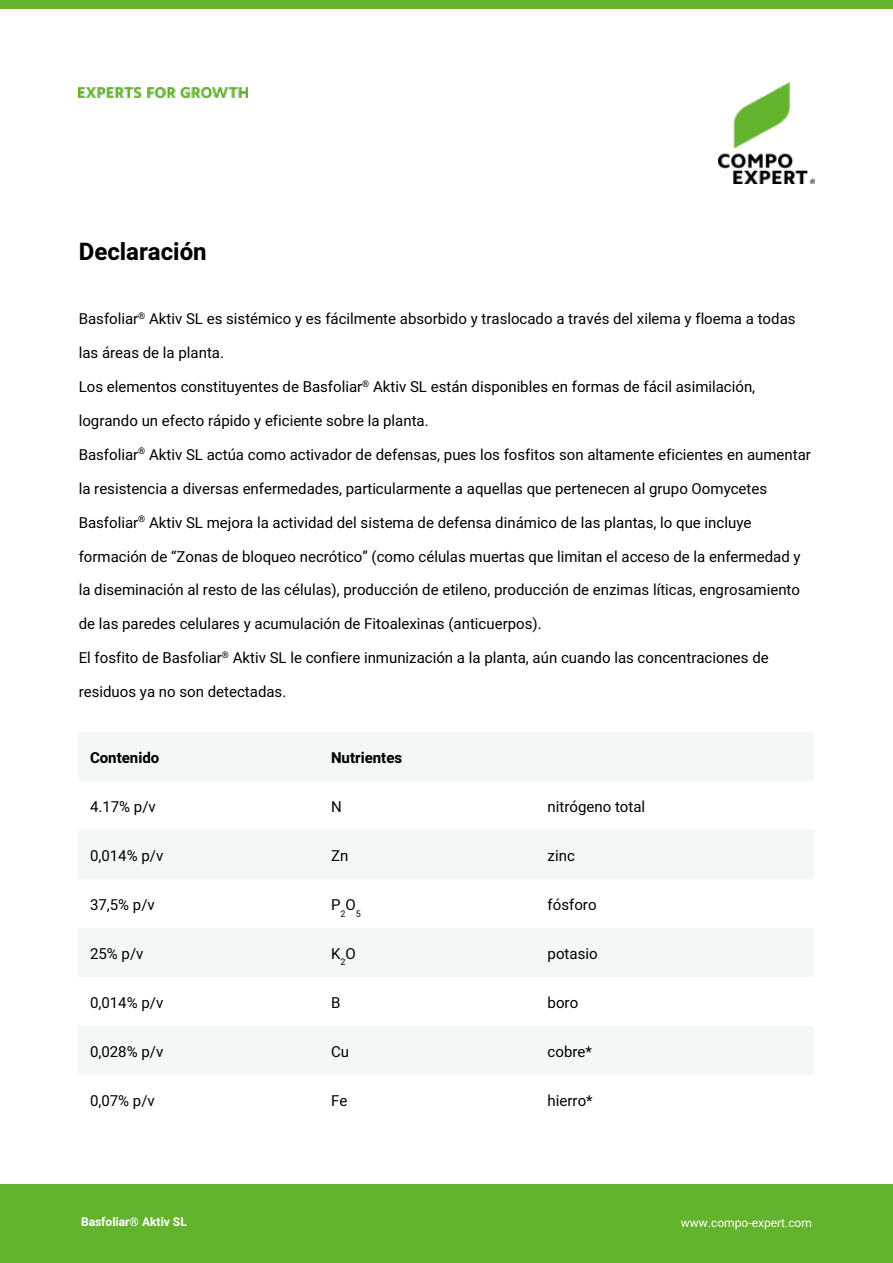
<style>
.page{position:relative;width:893px;height:1263px;background:#fff}
.page>*{position:absolute;margin:0;border:0;box-sizing:border-box;transform-origin:0 0}
.t1{font:700 24px "Heebo";color:#000}
.t2{font:15px "Heebo";color:#000}
.t3{font:700 15px "Heebo";color:#000}
.t4{font:12px "Heebo";color:#fff}
.t5{font:700 12px "Heebo";color:#fff}
</style>
<div class="page">
<div style="left:79px;top:732px;width:241px;height:49px;background:#f2f7f7"></div>
<div style="left:320px;top:732px;width:216px;height:49px;background:#f2f7f7"></div>
<div style="left:536px;top:732px;width:278px;height:49px;background:#f2f7f7"></div>
<div style="left:79px;top:830px;width:241px;height:49px;background:#f2f7f7"></div>
<div style="left:320px;top:830px;width:216px;height:49px;background:#f2f7f7"></div>
<div style="left:536px;top:830px;width:278px;height:49px;background:#f2f7f7"></div>
<div style="left:79px;top:928px;width:241px;height:49px;background:#f2f7f7"></div>
<div style="left:320px;top:928px;width:216px;height:49px;background:#f2f7f7"></div>
<div style="left:536px;top:928px;width:278px;height:49px;background:#f2f7f7"></div>
<div style="left:79px;top:1026px;width:241px;height:49px;background:#f2f7f7"></div>
<div style="left:320px;top:1026px;width:216px;height:49px;background:#f2f7f7"></div>
<div style="left:536px;top:1026px;width:278px;height:49px;background:#f2f7f7"></div>
<div style="left:0;top:0;width:893px;height:9px;background:#64b32d"></div>
<img style="left:79px;top:88px;width:169px;height:10px">
<img style="left:719px;top:82px;width:95px;height:101px">
<div style="left:0;top:1184px;width:893px;height:79px;background:#64b32d"></div>
<h1 class="t1" style="left:79px;top:235px;width:130px">Declaración</h1>
<p class="t2" style="left:79px;top:308px;width:718px">Basfoliar<sup>®</sup> Aktiv SL es sistémico y es fácilmente absorbido y traslocado a través del xilema y floema a todas</p>
<p class="t2" style="left:79px;top:342px;width:147px">las áreas de la planta.</p>
<p class="t2" style="left:79px;top:376px;width:678px">Los elementos constituyentes de Basfoliar<sup>®</sup> Aktiv SL están disponibles en formas de fácil asimilación,</p>
<p class="t2" style="left:79px;top:410px;width:351px">logrando un efecto rápido y eficiente sobre la planta.</p>
<p class="t2" style="left:79px;top:444px;width:734px">Basfoliar<sup>®</sup> Aktiv SL actúa como activador de defensas, pues los fosfitos son altamente eficientes en aumentar</p>
<p class="t2" style="left:79px;top:478px;width:690px">la resistencia a diversas enfermedades, particularmente a aquellas que pertenecen al grupo Oomycetes</p>
<p class="t2" style="left:79px;top:512px;width:674px">Basfoliar<sup>®</sup> Aktiv SL mejora la actividad del sistema de defensa dinámico de las plantas, lo que incluye</p>
<p class="t2" style="left:79px;top:546px;width:723px">formación de “Zonas de bloqueo necrótico” (como células muertas que limitan el acceso de la enfermedad y</p>
<p class="t2" style="left:79px;top:580px;width:723px">la diseminación al resto de las células), producción de etileno, producción de enzimas líticas, engrosamiento</p>
<p class="t2" style="left:79px;top:614px;width:464px">de las paredes celulares y acumulación de Fitoalexinas (anticuerpos).</p>
<p class="t2" style="left:79px;top:648px;width:692px">El fosfito de Basfoliar<sup>®</sup> Aktiv SL le confiere inmunización a la planta, aún cuando las concentraciones de</p>
<p class="t2" style="left:79px;top:681px;width:209px">residuos ya no son detectadas.</p>
<p class="t3" style="left:90px;top:747px;width:71px">Contenido</p>
<p class="t3" style="left:331px;top:747px;width:73px">Nutrientes</p>
<p class="t2" style="left:90px;top:796px;width:67px">4.17% p/v</p>
<p class="t2" style="left:331px;top:796px;width:12px">N</p>
<p class="t2" style="left:548px;top:796px;width:99px">nitrógeno total</p>
<p class="t2" style="left:90px;top:845px;width:75px">0,014% p/v</p>
<p class="t2" style="left:331px;top:845px;width:19px">Zn</p>
<p class="t2" style="left:548px;top:845px;width:29px">zinc</p>
<p class="t2" style="left:90px;top:894px;width:66px">37,5% p/v</p>
<p class="t2" style="left:331px;top:894px;width:31px">P<sub>2</sub>O<sub>5</sub></p>
<p class="t2" style="left:548px;top:894px;width:50px">fósforo</p>
<p class="t2" style="left:90px;top:943px;width:55px">25% p/v</p>
<p class="t2" style="left:331px;top:943px;width:26px">K<sub>2</sub>O</p>
<p class="t2" style="left:548px;top:943px;width:52px">potasio</p>
<p class="t2" style="left:90px;top:992px;width:75px">0,014% p/v</p>
<p class="t2" style="left:331px;top:992px;width:11px">B</p>
<p class="t2" style="left:548px;top:992px;width:32px">boro</p>
<p class="t2" style="left:90px;top:1041px;width:75px">0,028% p/v</p>
<p class="t2" style="left:331px;top:1041px;width:20px">Cu</p>
<p class="t2" style="left:548px;top:1041px;width:46px">cobre*</p>
<p class="t2" style="left:90px;top:1090px;width:66px">0,07% p/v</p>
<p class="t2" style="left:331px;top:1090px;width:18px">Fe</p>
<p class="t2" style="left:548px;top:1090px;width:47px">hierro*</p>
<p class="t5" style="left:81px;top:1213px;width:107px">Basfoliar® Aktiv SL</p>
<p class="t4" style="left:681px;top:1214px;width:133px">www.compo-expert.com</p>
</div>
